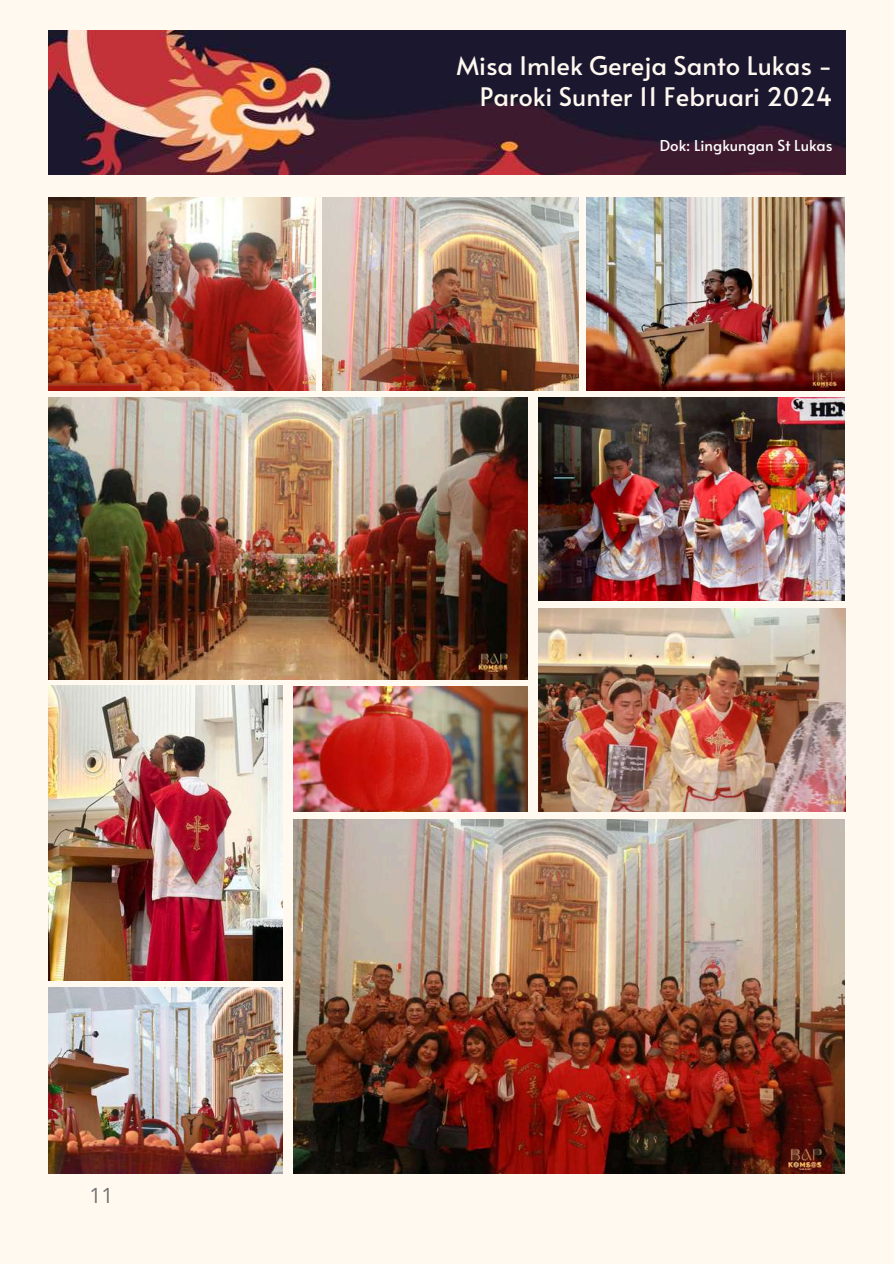
<style>
.page{position:relative;width:894px;height:1264px;background:#fff}
.page>*{position:absolute;margin:0;border:0;box-sizing:border-box;transform-origin:0 0}
.t1{font:25.5px/30.3px "Alata";color:#fff8f0;text-align:right}
.t2{font:21px "Open Sans";color:#737373}
.t3{font:15px "Alata";color:#fff}
</style>
<div class="page">
<div style="left:0;top:0;width:893px;height:1263px;background:#fff9f0"></div>
<img style="left:48px;top:30px;width:797px;height:144px">
<img style="left:48px;top:987px;width:234px;height:186px">
<img style="left:586px;top:198px;width:258px;height:192px">
<img style="left:322px;top:198px;width:256px;height:192px">
<img style="left:48px;top:197px;width:267px;height:193px">
<img style="left:48px;top:398px;width:479px;height:281px">
<img style="left:538px;top:398px;width:306px;height:202px">
<img style="left:48px;top:685px;width:234px;height:295px">
<img style="left:538px;top:608px;width:307px;height:203px">
<img style="left:293px;top:819px;width:551px;height:354px">
<img style="left:293px;top:686px;width:234px;height:125px">
<p class="t1" style="left:456px;top:50px;width:377px">Misa Imlek Gereja Santo Lukas -<br>Paroki Sunter 11 Februari 2024</p>
<p class="t3" style="left:659px;top:134px;width:174px">Dok: Lingkungan St Lukas</p>
<p class="t2" style="left:89px;top:1180px;width:25px">11</p>
</div>
